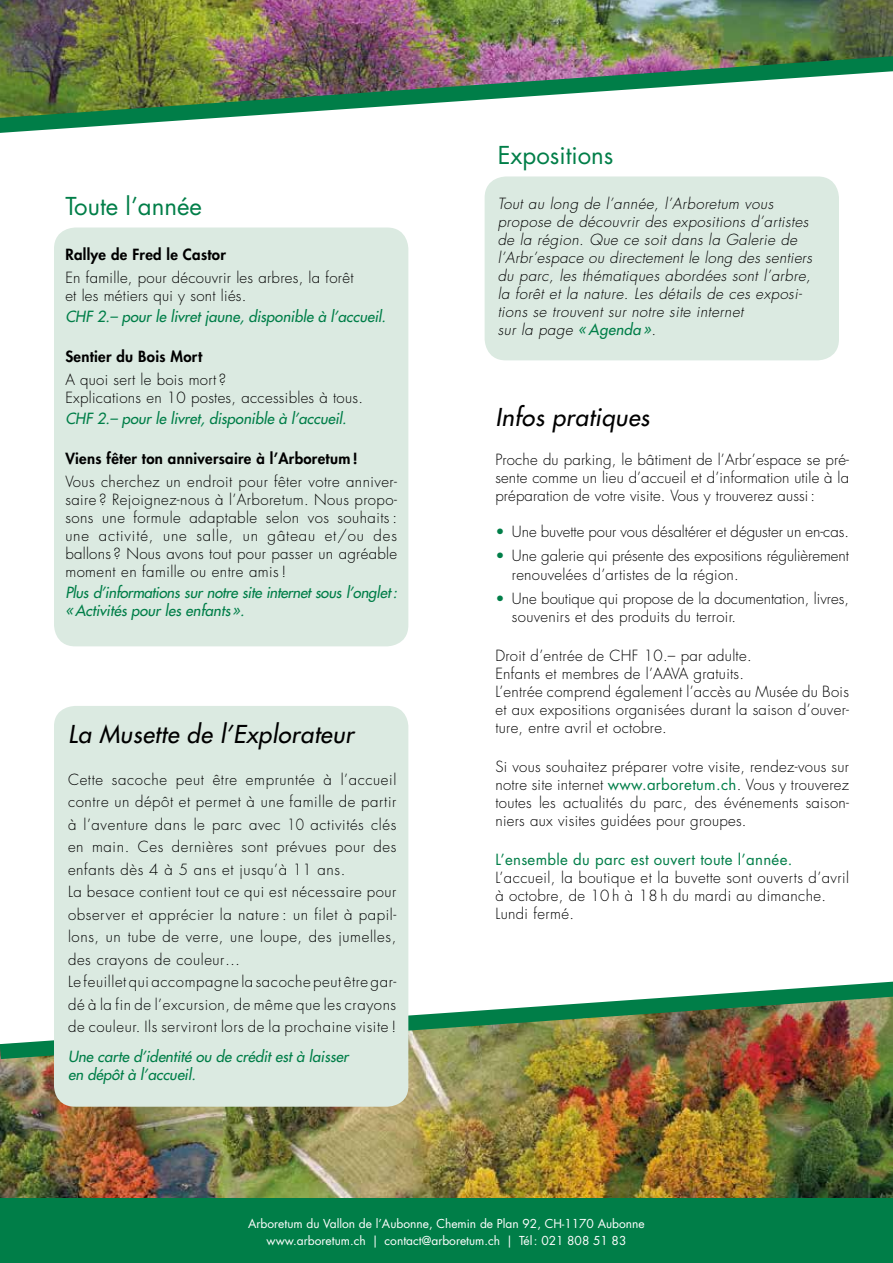
<style>
.page{position:relative;width:893px;height:1263px;background:#fff}
.page>*{position:absolute;margin:0;border:0;box-sizing:border-box;transform-origin:0 0}
.t1{font:italic 500 24px "Futura Std";letter-spacing:.02em;color:#000}
.t2{font:24px "Futura Std";color:#007e48}
.t3{font:300 15px/18px "Futura Std";letter-spacing:.02em;color:#000}
.t4{font:300 15px/22.5px "Futura Std";letter-spacing:.04em;color:#000}
.t5{font:italic 300 15px/18px "Futura Std";letter-spacing:.03em;color:#000}
.t6{font:300 15px/18px "Futura Std";color:#000}
.t7{font:italic 500 15px/18px "Futura Std";color:#007e48}
.t8{font:italic 500 15px/18px "Futura Std";letter-spacing:-.02em;color:#007e48}
.t9{font:800 15px "Futura Std";letter-spacing:.02em;color:#000}
.t10{font:15px "Futura Std";letter-spacing:.02em;color:#007e48}
.t11{font:12px/17.2px "Futura Std";color:#fff;text-align:center}
.s1{font-weight:500;color:#007e48}
.s2{color:#007e48}
.s3{font-weight:400;color:#007e48}
</style>
<div class="page">
<img style="left:0;top:0;width:893px;height:45px">
<img style="left:0;top:1067px;width:893px;height:131px">
<img style="left:0;top:971px;width:893px;height:96px">
<img style="left:0;top:45px;width:893px;height:88px">
<div style="left:0;top:1198px;width:893px;height:65px;background:#007e48"></div>
<div style="left:54px;top:227px;width:354px;height:419px;background:#dbeae1;border-radius:21px"></div>
<div style="left:54px;top:706px;width:354px;height:401px;background:#dbeae1;border-radius:21px"></div>
<div style="left:485px;top:176px;width:354px;height:184px;background:#dbeae1;border-radius:21px"></div>
<h1 class="t2" style="left:65px;top:191px;width:138px">Toute l’année</h1>
<p class="t9" style="left:65px;top:245px;width:162px">Rallye de Fred le Castor</p>
<p class="t3" style="left:65px;top:269px;width:290px">En famille, pour découvrir les arbres, la forêt et les métiers qui y sont liés.</p>
<p class="t7" style="left:65px;top:308px;width:322px">CHF 2.– pour le livret jaune, disponible à l’accueil.</p>
<p class="t9" style="left:65px;top:347px;width:139px">Sentier du Bois Mort</p>
<p class="t3" style="left:65px;top:371px;width:299px">A quoi sert le bois mort ?<br>Explications en 10 postes, accessibles à tous.</p>
<p class="t7" style="left:65px;top:410px;width:283px">CHF 2.– pour le livret, disponible à l’accueil.</p>
<p class="t9" style="left:65px;top:449px;width:294px">Viens fêter ton anniversaire à l’Arboretum !</p>
<p class="t3" style="left:65px;top:473px;width:333px;text-align:justify">Vous cherchez un endroit pour fêter votre anniver&shy;saire ? Rejoignez-nous à l’Arboretum. Nous propo&shy;sons une formule adaptable selon vos souhaits: une activité, une salle, un gâteau et/ou des ballons ? Nous avons tout pour passer un agréable moment en famille ou entre amis !</p>
<p class="t8" style="left:65px;top:584px;width:333px">Plus d’informations sur notre site internet sous l’onglet: «Activités pour les enfants».</p>
<h1 class="t1" style="left:68px;top:719px;width:287px">La Musette de l’Explorateur</h1>
<p class="t4" style="left:68px;top:768px;width:330px">Cette sacoche peut être empruntée à l’accueil contre un dépôt et permet à une famille de partir à l’aventure dans le parc avec 10 activités clés en main. Ces dernières sont prévues pour des enfants dès 4 à 5 ans et jusqu’à 11 ans.<br>La besace contient tout ce qui est nécessaire pour observer et apprécier la nature : un filet à papil&shy;lons, un tube de verre, une loupe, des jumelles, des crayons de couleur…<br>Le feuillet qui accompagne la sacoche peut être gar&shy;dé à la fin de l’excursion, de même que les crayons de couleur. Ils serviront lors de la prochaine visite !</p>
<p class="t7" style="left:68px;top:1048px;width:282px">Une carte d’identité ou de crédit est à laisser en dépôt à l’accueil.</p>
<h1 class="t2" style="left:498px;top:140px;width:117px">Expositions</h1>
<p class="t5" style="left:498px;top:195px;width:316px">Tout au long de l’année, l’Arboretum vous propose de découvrir des expositions d’artistes de la région. Que ce soit dans la Galerie de l’Arbr’espace ou directement le long des sentiers du parc, les thématiques abordées sont l’arbre, la forêt et la nature. Les détails de ces exposi&shy;tions se trouvent sur notre site internet<br>sur la page <span class="s1">« Agenda »</span>.</p>
<h1 class="t1" style="left:495px;top:402px;width:156px">Infos pratiques</h1>
<p class="t3" style="left:495px;top:451px;width:355px;text-align:justify">Proche du parking, le bâtiment de l’Arbr’espace se pré&shy;sente comme un lieu d’accueil et d’information utile à la préparation de votre visite. Vous y trouverez aussi:</p>
<p class="t6" style="left:495px;top:523px;width:355px"><span class="s2">•</span> Une buvette pour vous désaltérer et déguster un en-cas.</p>
<p class="t6" style="left:512px;top:547px;width:339px;text-indent:-16px"><span class="s2">•</span> Une galerie qui présente des expositions régulièrement renouvelées d’artistes de la région.</p>
<p class="t6" style="left:512px;top:589px;width:339px;text-indent:-16px"><span class="s2">•</span> Une boutique qui propose de la documentation, livres, souvenirs et des produits du terroir.</p>
<p class="t3" style="left:495px;top:646px;width:355px">Droit d’entrée de CHF 10.– par adulte.<br>Enfants et membres de l’AAVA gratuits.<br>L’entrée comprend également l’accès au Musée du Bois et aux expositions organisées durant la saison d’ouver&shy;ture, entre avril et octobre.</p>
<p class="t3" style="left:495px;top:757px;width:355px;text-align:justify">Si vous souhaitez préparer votre visite, rendez-vous sur notre site internet <span class="s3">www.arboretum.ch</span>. Vous y trouverez toutes les actualités du parc, des événements saison&shy;niers aux visites guidées pour groupes.</p>
<p class="t10" style="left:495px;top:849px;width:298px">L’ensemble du parc est ouvert toute l’année.</p>
<p class="t3" style="left:495px;top:868px;width:355px">L’accueil, la boutique et la buvette sont ouverts d’avril à octobre, de 10 h à 18 h du mardi au dimanche.<br>Lundi fermé.</p>
<p class="t11" style="left:248px;top:1215px;width:398px">Arboretum du Vallon de l’Aubonne, Chemin de Plan 92, CH-1170 Aubonne www.arboretum.ch | contact@arboretum.ch | Tél: 021 808 51 83</p>
</div>
